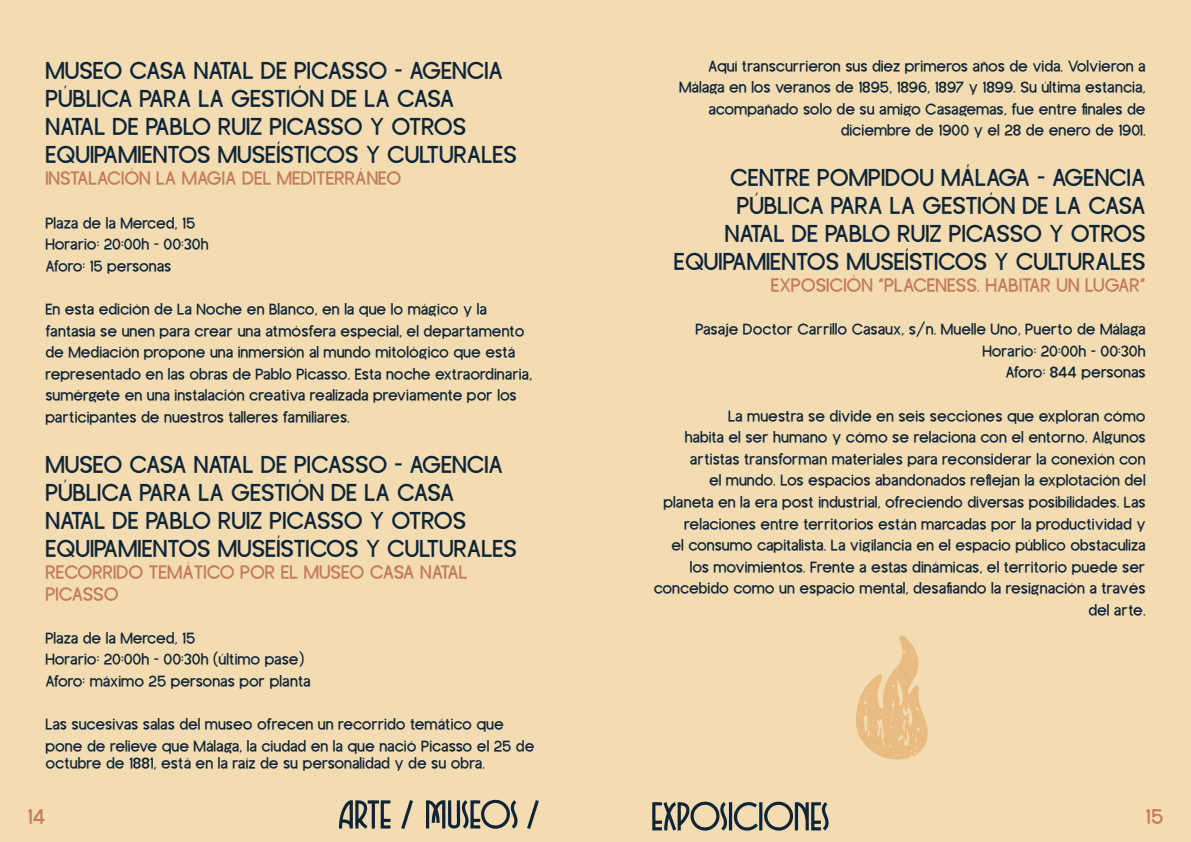
<style>
.page{position:relative;width:1191px;height:842px;background:#f3dbb2}
.page>*{position:absolute;margin:0;border:0;box-sizing:border-box;transform-origin:0 0}
.t1{font:28px/28px "Wargo";color:#0e2538}
.t2{font:24px "Wargo";color:#c37b58}
.t3{font:22px/22px "Wargo";color:#c37b58}
.t4{font:18px/21.6px "Wargo";color:#0e2538}
</style>
<div class="page">
<svg style="left:339px;top:800px;width:52px;height:29px"></svg>
<svg style="left:401px;top:800px;width:12px;height:29px"></svg>
<svg style="left:527px;top:800px;width:12px;height:29px"></svg>
<svg style="left:426px;top:800px;width:91px;height:29px"></svg>
<svg style="left:652px;top:635px;width:276px;height:196px"></svg>
<h1 class="t1" style="left:45px;top:57px;width:473px">MUSEO CASA NATAL DE PICASSO - AGENCIA PÚBLICA PARA LA GESTIÓN DE LA CASA NATAL DE PABLO RUIZ PICASSO Y OTROS EQUIPAMIENTOS MUSEÍSTICOS Y CULTURALES</h1>
<p class="t3" style="left:45px;top:167px;width:357px">INSTALACIÓN LA MAGIA DEL MEDITERRÁNEO</p>
<p class="t4" style="left:45px;top:212px;width:165px">Plaza de la Merced, 15<br>Horario: 20:00h - 00:30h<br>Aforo: 15 personas</p>
<p class="t4" style="left:45px;top:298px;width:488px">En esta edición de La Noche en Blanco, en la que lo mágico y la fantasía se unen para crear una atmósfera especial, el departamento de Mediación propone una inmersión al mundo mitológico que está representado en las obras de Pablo Picasso. Esta noche extraordinaria, sumérgete en una instalación creativa realizada previamente por los participantes de nuestros talleres familiares.</p>
<h1 class="t1" style="left:45px;top:450px;width:473px">MUSEO CASA NATAL DE PICASSO - AGENCIA PÚBLICA PARA LA GESTIÓN DE LA CASA NATAL DE PABLO RUIZ PICASSO Y OTROS EQUIPAMIENTOS MUSEÍSTICOS Y CULTURALES</h1>
<p class="t3" style="left:45px;top:561px;width:423px">RECORRIDO TEMÁTICO POR EL MUSEO CASA NATAL<br>PICASSO</p>
<p class="t4" style="left:45px;top:627px;width:267px">Plaza de la Merced, 15<br>Horario: 20:00h - 00:30h (último pase)<br>Aforo: máximo 25 personas por planta</p>
<p class="t4" style="left:45px;top:713px;width:490px">Las sucesivas salas del museo ofrecen un recorrido temático que pone de relieve que Málaga, la ciudad en la que nació Picasso el 25 de</p>
<p class="t4" style="left:45px;top:753px;width:441px">octubre de 1881, está en la raíz de su personalidad y de su obra.</p>
<p class="t4" style="left:679px;top:55px;width:468px;text-align:right">Aquí transcurrieron sus diez primeros años de vida. Volvieron a Málaga en los veranos de 1895, 1896, 1897 y 1899. Su última estancia, acompañado solo de su amigo Casagemas, fue entre finales de diciembre de 1900 y el 28 de enero de 1901.</p>
<h1 class="t1" style="left:674px;top:163px;width:473px;text-align:right">CENTRE POMPIDOU MÁLAGA - AGENCIA PÚBLICA PARA LA GESTIÓN DE LA CASA NATAL DE PABLO RUIZ PICASSO Y OTROS EQUIPAMIENTOS MUSEÍSTICOS Y CULTURALES</h1>
<p class="t3" style="left:770px;top:274px;width:376px">EXPOSICIÓN “PLACENESS. HABITAR UN LUGAR”</p>
<p class="t4" style="left:695px;top:318px;width:452px;text-align:right">Pasaje Doctor Carrillo Casaux, s/n. Muelle Uno, Puerto de Málaga<br>Horario: 20:00h - 00:30h<br>Aforo: 844 personas</p>
<p class="t4" style="left:654px;top:405px;width:493px;text-align:right">La muestra se divide en seis secciones que exploran cómo<br>habita el ser humano y cómo se relaciona con el entorno. Algunos artistas transforman materiales para reconsiderar la conexión con<br>el mundo. Los espacios abandonados reflejan la explotación del<br>planeta en la era post industrial, ofreciendo diversas posibilidades. Las relaciones entre territorios están marcadas por la productividad y<br>el consumo capitalista. La vigilancia en el espacio público obstaculiza los movimientos. Frente a estas dinámicas, el territorio puede ser concebido como un espacio mental, desafiando la resignación a través del arte.</p>
<h2 class="t2" style="left:27px;top:804px;width:19px">14</h2>
<h2 class="t2" style="left:1145px;top:804px;width:19px">15</h2>
</div>
